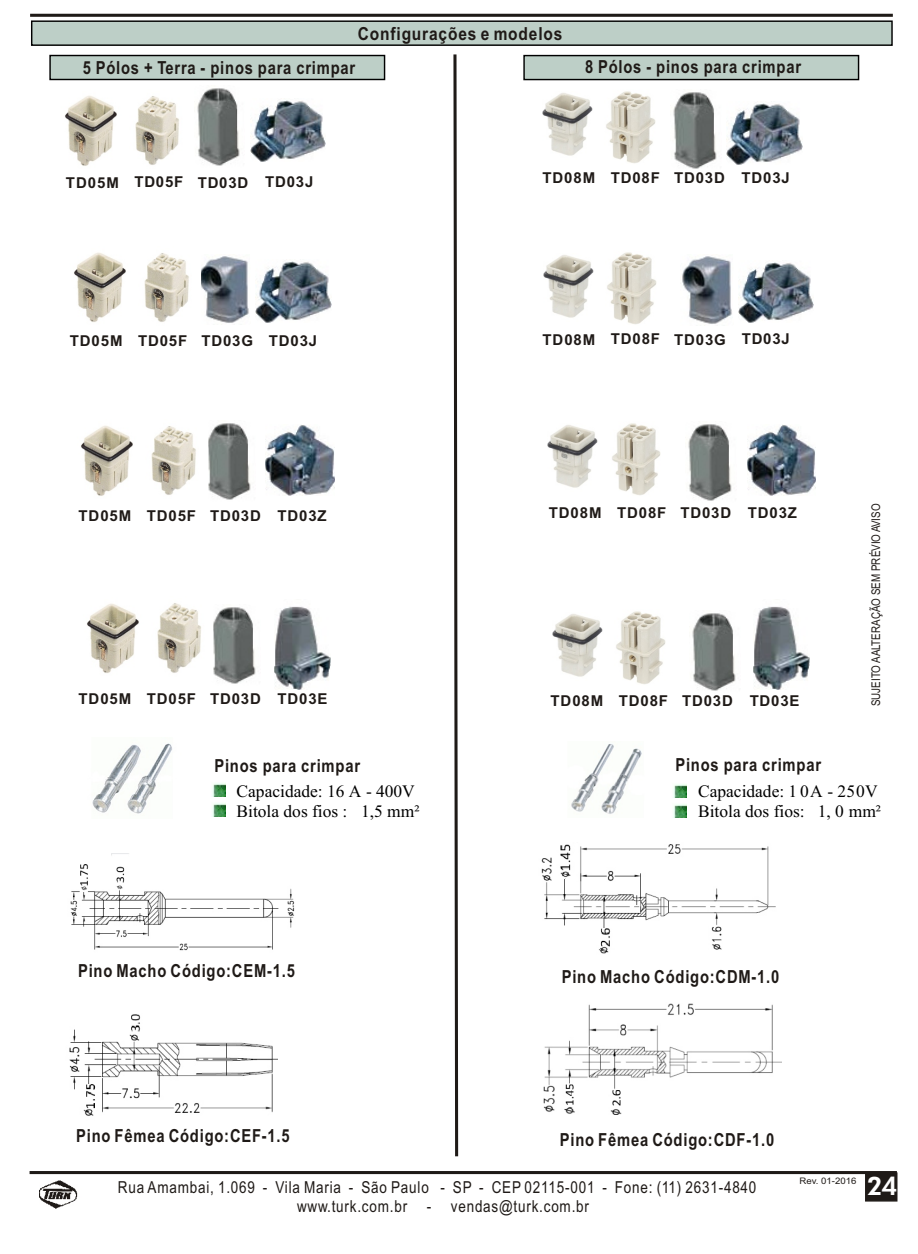
<style>
.page{position:relative;width:918px;height:1254px;background:#fff}
.page>*{position:absolute;margin:0;border:0;box-sizing:border-box;transform-origin:0 0}
.t1{font:25.5px "Futura Hv BT";color:#fff}
.t2{font:700 18px "Arial Narrow";letter-spacing:.045em;color:#1f1a17}
.t3{font:700 18px "Arial Narrow";letter-spacing:.045em;color:#1f1a17;scale:1.05 1}
.t4{font:17.4px/20px "Times New Roman";color:#000}
.t5{font:16.5px/19px "Arial Narrow";letter-spacing:.045em;color:#1f1a17}
.t6{font:700 15px "Arial";letter-spacing:.055em;color:#1f1a17}
.t7{font:700 15px "Helvetica";color:#1f1a17;scale:.8 1}
.t8{font:12px "Arial Narrow";color:#1f1a17}
.t9{font:9px "Arial";color:#1f1a17;scale:1.07 1}
</style>
<div class="page">
<hr style="left:30px;top:14px;width:863px;height:3px;background:#1f1a17">
<div style="left:31px;top:20px;width:862px;height:26px;background:#bdcfc7;border:1px solid #000"></div>
<img style="left:197px;top:88px;width:43px;height:78px">
<img style="left:673px;top:92px;width:44px;height:77px">
<div style="left:523px;top:55px;width:336px;height:25px;background:#bdcfc7;border:1px solid #000"></div>
<div style="left:49px;top:55px;width:336px;height:25px;background:#bdcfc7;border:1px solid #000"></div>
<img style="left:692px;top:613px;width:44px;height:78px">
<svg style="left:453px;top:54px;width:6px;height:1103px"></svg>
<img style="left:250px;top:100px;width:76px;height:62px">
<img style="left:65px;top:95px;width:52px;height:71px">
<img style="left:135px;top:96px;width:44px;height:69px">
<img style="left:201px;top:256px;width:48px;height:67px">
<img style="left:256px;top:261px;width:75px;height:61px">
<img style="left:74px;top:252px;width:52px;height:70px">
<img style="left:144px;top:253px;width:45px;height:69px">
<img style="left:266px;top:425px;width:69px;height:70px">
<img style="left:208px;top:423px;width:43px;height:77px">
<img style="left:81px;top:425px;width:52px;height:71px">
<img style="left:151px;top:426px;width:45px;height:69px">
<img style="left:274px;top:606px;width:57px;height:84px">
<img style="left:213px;top:607px;width:43px;height:77px">
<img style="left:87px;top:603px;width:52px;height:70px">
<img style="left:157px;top:603px;width:44px;height:70px">
<img style="left:727px;top:103px;width:75px;height:62px">
<img style="left:542px;top:93px;width:51px;height:63px">
<img style="left:606px;top:91px;width:49px;height:72px">
<img style="left:682px;top:256px;width:50px;height:68px">
<img style="left:739px;top:262px;width:75px;height:61px">
<img style="left:543px;top:255px;width:51px;height:63px">
<img style="left:607px;top:252px;width:49px;height:72px">
<img style="left:688px;top:424px;width:44px;height:77px">
<img style="left:747px;top:425px;width:69px;height:71px">
<img style="left:548px;top:425px;width:50px;height:63px">
<img style="left:612px;top:423px;width:49px;height:72px">
<img style="left:753px;top:606px;width:57px;height:83px">
<img style="left:552px;top:614px;width:51px;height:63px">
<img style="left:616px;top:611px;width:49px;height:73px">
<img style="left:571px;top:744px;width:71px;height:70px">
<img style="left:92px;top:743px;width:80px;height:71px">
<img style="left:541px;top:844px;width:235px;height:110px">
<svg style="left:559px;top:873px;width:13px;height:5px"></svg>
<img style="left:556px;top:844px;width:21px;height:29px">
<img style="left:600px;top:929px;width:16px;height:21px">
<img style="left:543px;top:1003px;width:239px;height:112px">
<img style="left:612px;top:1090px;width:9px;height:17px">
<img style="left:563px;top:1085px;width:17px;height:23px">
<img style="left:212px;top:783px;width:13px;height:14px">
<img style="left:212px;top:803px;width:13px;height:14px">
<img style="left:70px;top:864px;width:225px;height:87px">
<img style="left:111px;top:854px;width:19px;height:29px">
<img style="left:81px;top:865px;width:8px;height:21px">
<img style="left:69px;top:1029px;width:209px;height:87px">
<img style="left:86px;top:1085px;width:13px;height:26px">
<img style="left:131px;top:1014px;width:11px;height:17px">
<div style="left:865px;top:1172px;width:32px;height:30px;background:#1f1a17;border:1px solid #1f1a17"></div>
<hr style="left:30px;top:1171px;width:867px;height:3px;background:#1f1a17">
<img style="left:39px;top:1180px;width:39px;height:28px">
<img style="left:673px;top:784px;width:14px;height:13px">
<img style="left:673px;top:804px;width:14px;height:13px">
<p class="t3" style="left:358px;top:27px;width:196px">Configurações e modelos</p>
<p class="t2" style="left:83px;top:61px;width:274px">5 Pólos + Terra - pinos para crimpar</p>
<p class="t2" style="left:585px;top:60px;width:58px">8 Pólos</p>
<p class="t2" style="left:619px;top:60px;width:81px"><sub>Forn</sub>-<sub>e</sub> pinos</p>
<p class="t2" style="left:709px;top:60px;width:94px"><sub>Prens</sub>crimpar</p>
<p class="t7" style="left:653px;top:66px;width:164px">cido com<sup>para</sup> a Cabo</p>
<p class="t6" style="left:66px;top:177px;width:249px">TD05M TD05F TD03D TD03J</p>
<p class="t6" style="left:70px;top:335px;width:249px">TD05M TD05F TD03G TD03J</p>
<p class="t6" style="left:542px;top:172px;width:249px">TD08M TD08F TD03D TD03J</p>
<p class="t6" style="left:543px;top:334px;width:249px">TD08M TD08F TD03G TD03J</p>
<p class="t6" style="left:78px;top:510px;width:250px">TD05M TD05F TD03D TD03Z</p>
<p class="t6" style="left:78px;top:693px;width:251px">TD05M TD05F TD03D TD03E</p>
<p class="t6" style="left:549px;top:507px;width:250px">TD08M TD08F TD03D TD03Z</p>
<p class="t6" style="left:550px;top:695px;width:251px">TD08M TD08F TD03D TD03E</p>
<p class="t2" style="left:214px;top:759px;width:147px">Pinos para crimpar</p>
<p class="t2" style="left:675px;top:758px;width:147px">Pinos para crimpar</p>
<p class="t8" style="left:871px;top:706px;width:204px;rotate:-90deg">SUJEITOAALTERAÇÃO SEM PRÉVIOAVISO</p>
<p class="t4" style="left:237px;top:783px;width:185px">Capacidade: 16 A - 400V<br>Bitola dos fios : 1,5 mm²</p>
<p class="t4" style="left:698px;top:783px;width:185px">Capacidade: 1 0A - 250V<br>Bitola dos fios: 1, 0 mm²</p>
<p class="t2" style="left:78px;top:964px;width:218px">Pino Macho Código:CEM-1.5</p>
<p class="t2" style="left:562px;top:969px;width:219px">Pino Macho Código:CDM-1.0</p>
<p class="t2" style="left:76px;top:1129px;width:215px">Pino Fêmea Código:CEF-1.5</p>
<p class="t2" style="left:560px;top:1133px;width:216px">Pino Fêmea Código:CDF-1.0</p>
<p class="t5" style="left:297px;top:1180px;width:461px;text-indent:-179px">Rua Amambai, 1.069 - Vila Maria - São Paulo - SP - CEP 02115-001 - Fone: (11) 2631-4840 www.turk.com.br - vendas@turk.com.br</p>
<p class="t9" style="left:800px;top:1178px;width:55px">Rev. 01-2016</p>
<h1 class="t1" style="left:867px;top:1176px;width:32px">24</h1>
</div>
